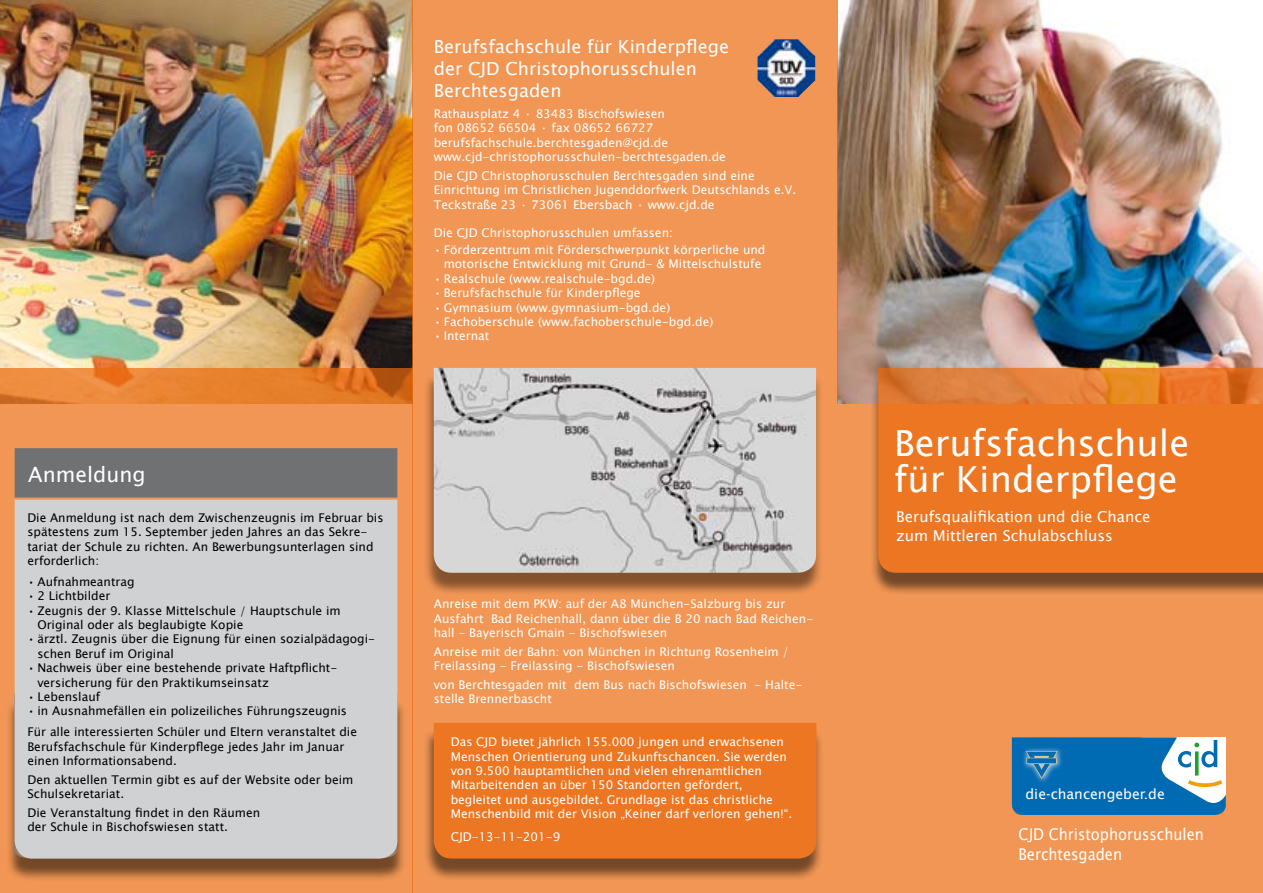
<style>
.page{position:relative;width:1263px;height:893px;background:#fff}
.page>*{position:absolute;margin:0;border:0;box-sizing:border-box;transform-origin:0 0}
.t1{font:36px/36px "Lucida Sans Unicode";color:#fff}
.t2{font:21px "Lucida Sans Unicode";color:#fff}
.t3{font:18px/21.6px "Lucida Sans Unicode";color:#fff}
.t4{font:16.2px/19.5px "Lucida Sans Unicode";color:#fff;scale:.9 1}
.t5{font:15px/19.5px "Lucida Sans Unicode";color:#fff}
.t6{font:13.95px "Lucida Sans";color:#fff}
.t7{font:12px/14.4px "Lucida Sans Unicode";color:#fff}
.t8{font:12px/14.4px "Lucida Sans Unicode";color:#000}
</style>
<div class="page">
<img style="left:0;top:0;width:412px;height:368px">
<svg style="left:0;top:368px;width:412px;height:525px;background:#ec8e48"></svg>
<img style="left:838px;top:0;width:425px;height:404px">
<div style="left:838px;top:404px;width:425px;height:489px;background:#f19654"></div>
<div style="left:870px;top:375px;width:393px;height:220px;background:#000;opacity:.75"></div>
<svg style="left:878px;top:368px;width:385px;height:205px;background:#ea7724"></svg>
<svg style="left:1012px;top:737px;width:214px;height:78px;background:#3185bd"></svg>
<div style="left:1027px;top:758px;width:29px;height:5px;background:#006ab3"></div>
<div style="left:412px;top:0;width:426px;height:893px;background:#f19654"></div>
<div style="left:424px;top:730px;width:399px;height:151px;background:#000;opacity:.75"></div>
<div style="left:434px;top:723px;width:382px;height:135px;background:#ec7621"></div>
<div style="left:15px;top:448px;width:382px;height:49px;background:#707172;border:2px solid #707172"></div>
<div style="left:6px;top:701px;width:399px;height:181px;background:#000;opacity:.75"></div>
<div style="left:15px;top:500px;width:382px;height:358px;background:#d0d1d2"></div>
<img style="left:757px;top:39px;width:58px;height:58px">
<div style="left:424px;top:375px;width:399px;height:220px;background:#000;opacity:.45"></div>
<img style="left:434px;top:368px;width:382px;height:205px">
<h2 class="t2" style="left:28px;top:458px;width:119px">Anmeldung</h2>
<p class="t8" style="left:27px;top:510px;width:358px">Die Anmeldung ist nach dem Zwischenzeugnis im Februar bis spätestens zum 15. September jeden Jahres an das Sekre&shy;tariat der Schule zu richten. An Bewerbungsunterlagen sind erforderlich:</p>
<p class="t8" style="left:27px;top:574px;width:109px">• Aufnahmeantrag</p>
<p class="t8" style="left:27px;top:589px;width:84px">• 2 Lichtbilder</p>
<p class="t8" style="left:37px;top:603px;width:305px;text-indent:-10px">• Zeugnis der 9. Klasse Mittelschule / Hauptschule im<br>Original oder als beglaubigte Kopie</p>
<p class="t8" style="left:37px;top:632px;width:339px;text-indent:-10px">• ärztl. Zeugnis über die Eignung für einen sozialpädagogi&shy;schen Beruf im Original</p>
<p class="t8" style="left:37px;top:661px;width:301px;text-indent:-10px">• Nachweis über eine bestehende private Haftpflicht&shy;versicherung für den Praktikumseinsatz</p>
<p class="t8" style="left:27px;top:690px;width:74px">• Lebenslauf</p>
<p class="t8" style="left:27px;top:701px;width:331px;line-height:20.7px">• in Ausnahmefällen ein polizeiliches Führungszeugnis<br>Für alle interessierten Schüler und Eltern veranstaltet die</p>
<p class="t8" style="left:27px;top:739px;width:318px">Berufsfachschule für Kinderpflege jedes Jahr im Januar einen Informationsabend.</p>
<p class="t8" style="left:27px;top:772px;width:327px">Den aktuellen Termin gibt es auf der Website oder beim<br>Schulsekretariat.</p>
<p class="t8" style="left:27px;top:805px;width:234px">Die Veranstaltung findet in den Räumen der Schule in Bischofswiesen statt.</p>
<h3 class="t3" style="left:434px;top:36px;width:297px">Berufsfachschule für Kinderpflege der CJD Christophorusschulen<br>Berchtesgaden</h3>
<p class="t7" style="left:434px;top:107px;width:294px">Rathausplatz 4 · 83483 Bischofswiesen<br>fon 08652 66504 · fax 08652 66727 berufsfachschule.berchtesgaden@cjd.de www.cjd-christophorusschulen-berchtesgaden.de</p>
<p class="t7" style="left:434px;top:168px;width:364px">Die CJD Christophorusschulen Berchtesgaden sind eine<br>Einrichtung im Christlichen Jugenddorfwerk Deutschlands e.V.<br>Teckstraße 23 · 73061 Ebersbach · www.cjd.de</p>
<p class="t7" style="left:434px;top:226px;width:241px">Die CJD Christophorusschulen umfassen:</p>
<p class="t7" style="left:434px;top:243px;width:333px;text-align:center">• Förderzentrum mit Förderschwerpunkt körperliche und motorische Entwicklung mit Grund- &amp; Mittelschulstufe</p>
<p class="t7" style="left:434px;top:271px;width:223px">• Realschule (www.realschule-bgd.de)</p>
<p class="t7" style="left:434px;top:286px;width:208px">• Berufsfachschule für Kinderpflege</p>
<p class="t7" style="left:434px;top:300px;width:238px">• Gymnasium (www.gymnasium-bgd.de)</p>
<p class="t7" style="left:434px;top:315px;width:281px">• Fachoberschule (www.fachoberschule-bgd.de)</p>
<p class="t7" style="left:434px;top:329px;width:57px">• Internat</p>
<p class="t7" style="left:434px;top:597px;width:381px">Anreise mit dem PKW: auf der A8 München-Salzburg bis zur<br>Ausfahrt Bad Reichenhall, dann über die B 20 nach Bad Reichen&shy;hall - Bayerisch Gmain - Bischofswiesen</p>
<p class="t7" style="left:434px;top:644px;width:357px">Anreise mit der Bahn: von München in Richtung Rosenheim /<br>Freilassing - Freilassing - Bischofswiesen</p>
<p class="t7" style="left:434px;top:677px;width:370px">von Berchtesgaden mit dem Bus nach Bischofswiesen - Halte&shy;stelle Brennerbascht</p>
<p class="t7" style="left:451px;top:735px;width:343px">Das CJD bietet jährlich 155.000 jungen und erwachsenen Menschen Orientierung und Zukunftschancen. Sie werden von 9.500 hauptamtlichen und vielen ehrenamtlichen Mitarbeitenden an über 150 Standorten gefördert, begleitet und ausgebildet. Grundlage ist das christliche Menschenbild mit der Vision „Keiner darf verloren gehen!“.</p>
<p class="t7" style="left:451px;top:830px;width:111px">CJD-13-11-201-9</p>
<h1 class="t1" style="left:894px;top:426px;width:297px">Berufsfachschule für Kinderpflege</h1>
<p class="t5" style="left:896px;top:507px;width:256px">Berufsqualifikation und die Chance zum Mittleren Schulabschluss</p>
<p class="t6" style="left:1025px;top:786px;width:141px">die-chancengeber.de</p>
<h3 class="t4" style="left:1018px;top:825px;width:207px">CJD Christophorusschulen<br>Berchtesgaden</h3>
</div>
